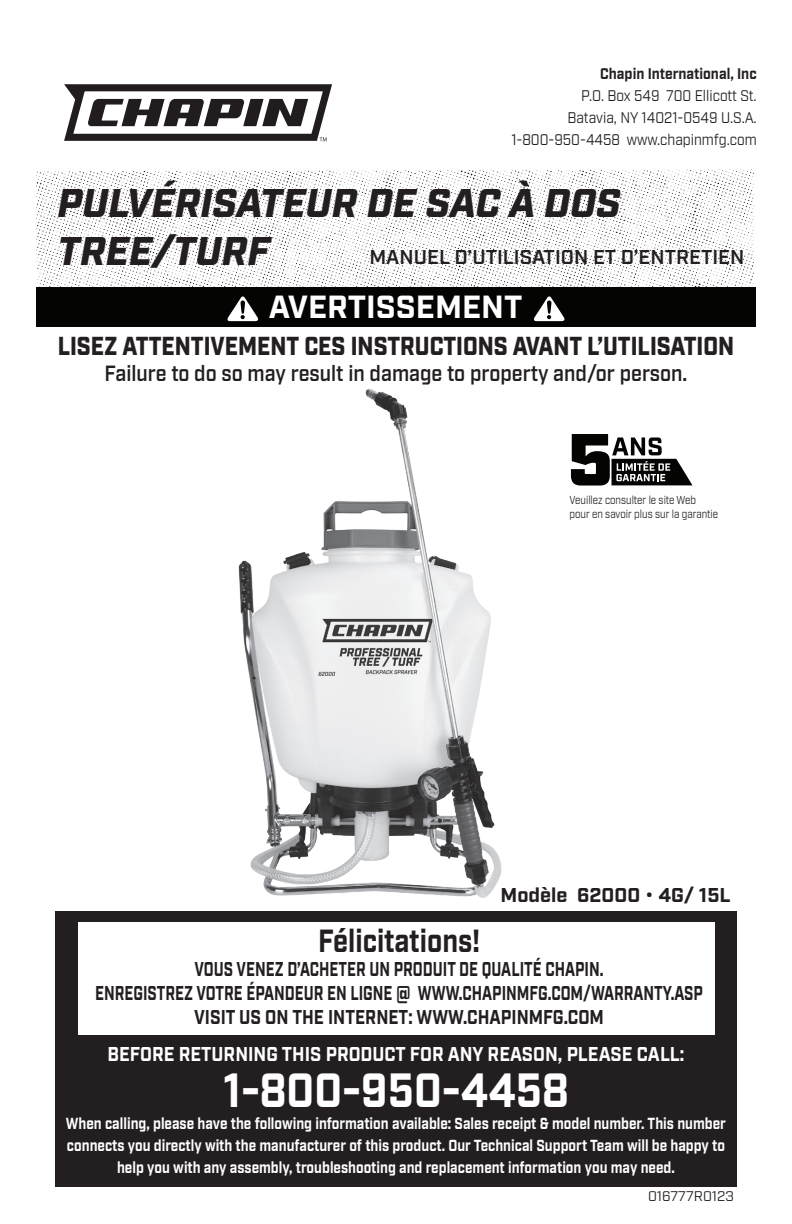
<style>
.page{position:relative;width:792px;height:1224px;background:#fff}
.page>*{position:absolute;margin:0;border:0;box-sizing:border-box;transform-origin:0 0}
.t1{font:700 48px "Industry";color:#fff;scale:.9 1}
.t2{font:italic 900 40px/48px "Industry";color:#231f20}
.t3{font:700 32px "Industry";color:#231f20;scale:.85 1}
.t4{font:700 32px "Industry";color:#fff}
.t5{font:900 26px "Industry";color:#231f20;scale:.86 1}
.t6{font:600 22px "Industry";color:#231f20;scale:.9 1}
.t7{font:700 20px/24px "Industry";color:#231f20;text-align:center;scale:.75 1}
.t8{font:700 20px "Industry";color:#fff;scale:.9 1}
.t9{font:600 20px "Industry";color:#231f20}
.t10{font:700 20px "Industry";color:#231f20}
.t11{font:700 16px/22px "Industry";color:#fff;text-align:center;scale:.85 1}
.t12{font:15.4px/22px "Industry";color:#231f20;text-align:right;scale:.9 1}
.t13{font:700 15.4px "Industry";color:#231f20;scale:.9 1}
.t14{font:14px "Industry";color:#231f20}
.t15{font:11.6px/13.8px "Industry";color:#231f20;scale:.85 1}
</style>
<div class="page">
<img style="left:184px;top:389px;width:346px;height:523px">
<svg style="left:571px;top:434px;width:122px;height:52px"></svg>
<img style="left:37px;top:170px;width:717px;height:118px">
<svg style="left:64px;top:84px;width:268px;height:57px"></svg>
<div style="left:36px;top:288px;width:720px;height:39px;background:#040503"></div>
<div style="left:55px;top:912px;width:682px;height:275px;background:#231f20"></div>
<div style="left:78px;top:922px;width:636px;height:113px;background:#fff"></div>
<svg style="left:227px;top:296px;width:31px;height:25px"></svg>
<svg style="left:534px;top:296px;width:31px;height:25px"></svg>
<p class="t13" style="left:600px;top:65px;width:175px">Chapin International, Inc</p>
<p class="t12" style="left:512px;top:85px;width:274px">P.O. Box 549 700 Ellicott St.<br>Batavia, NY 14021-0549 U.S.A.<br>1-800-950-4458 www.chapinmfg.com</p>
<h2 class="t2" style="left:58px;top:182px;width:565px">PULVÉRISATEUR DE SAC À DOS<br>TREE/TURF</h2>
<p class="t9" style="left:369px;top:245px;width:377px">MANUEL D’UTILISATION ET D’ENTRETIEN</p>
<h3 class="t4" style="left:269px;top:288px;width:255px">AVERTISSEMENT</h3>
<h3 class="t5" style="left:58px;top:330px;width:788px">LISEZ ATTENTIVEMENT CES INSTRUCTIONS AVANT L’UTILISATION</h3>
<h3 class="t6" style="left:105px;top:360px;width:649px">Failure to do so may result in damage to property and/or person.</h3>
<p class="t15" style="left:570px;top:493px;width:176px">Veuillez consulter le site Web pour en savoir plus sur la garantie</p>
<p class="t10" style="left:501px;top:883px;width:232px">Modèle 62000 • 4G/ 15L</p>
<h3 class="t3" style="left:318px;top:922px;width:192px">Félicitations!</h3>
<p class="t7" style="left:95px;top:958px;width:812px">VOUS VENEZ D’ACHETER UN PRODUIT DE QUALITÉ CHAPIN.<br>ENREGISTREZ VOTRE ÉPANDEUR EN LIGNE @ WWW.CHAPINMFG.COM/WARRANTY.ASP<br>VISIT US ON THE INTERNET: WWW.CHAPINMFG.COM</p>
<p class="t8" style="left:108px;top:1042px;width:643px">BEFORE RETURNING THIS PRODUCT FOR ANY REASON, PLEASE CALL:</p>
<h1 class="t1" style="left:223px;top:1061px;width:386px">1-800-950-4458</h1>
<p class="t11" style="left:66px;top:1113px;width:778px">When calling, please have the following information available: Sales receipt &amp; model number. This number connects you directly with the manufacturer of this product. Our Technical Support Team will be happy to help you with any assembly, troubleshooting and replacement information you may need.</p>
<p class="t14" style="left:648px;top:1187px;width:87px">016777R0123</p>
</div>
